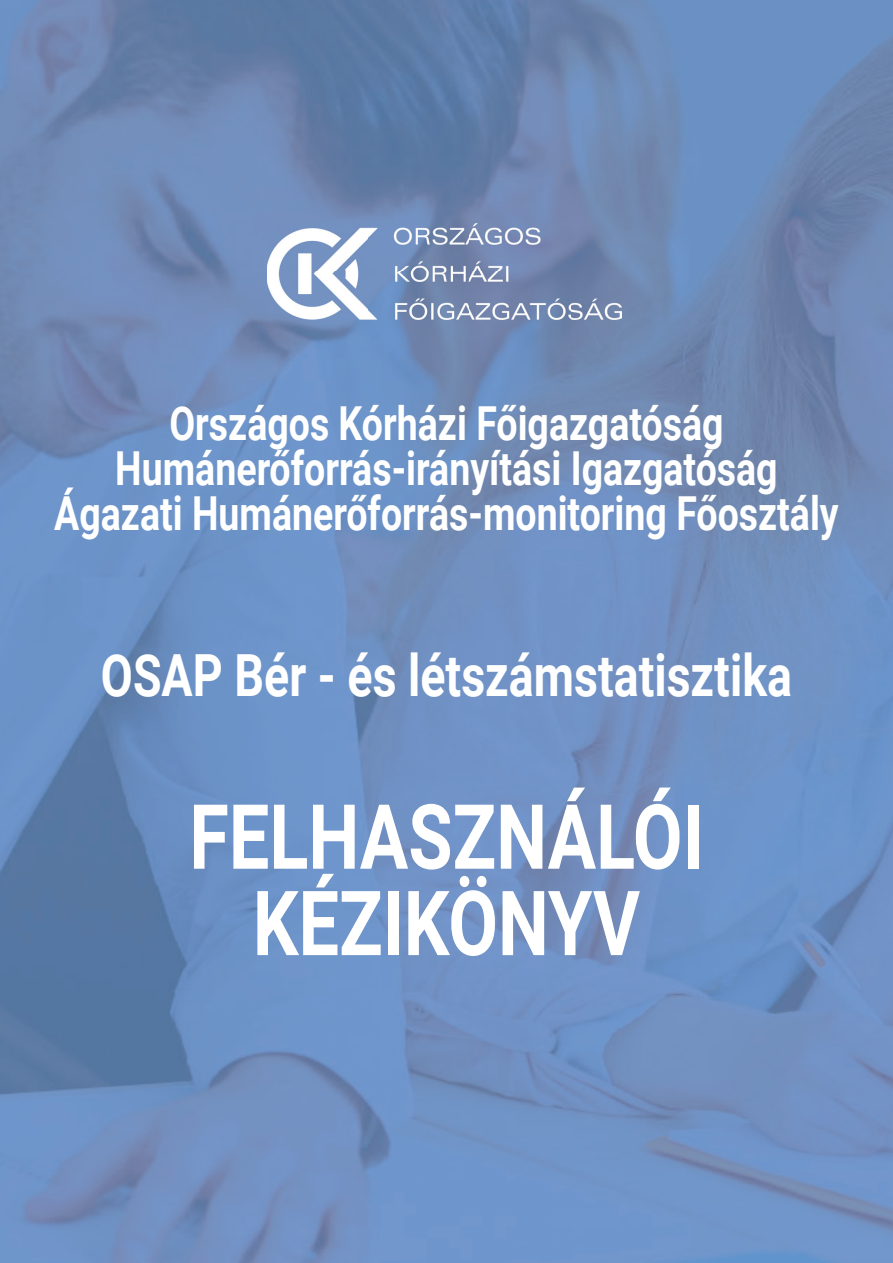
<style>
.page{position:relative;width:893px;height:1263px;background:#fff}
.page>*{position:absolute;margin:0;border:0;box-sizing:border-box;transform-origin:0 0}
.t1{font:700 90px/86.4px "Roboto";color:#fff;text-align:center;scale:.8 1}
.t2{font:700 58.2px "Roboto";color:#fff;scale:.8 1}
.t3{font:700 46.8px/45px "Roboto";color:#fff;text-align:center;scale:.8 1}
</style>
<div class="page">
<img style="left:0;top:0;width:893px;height:1263px">
<img style="left:267px;top:223px;width:354px;height:96px">
<p class="t3" style="left:54px;top:399px;width:982px">Országos Kórházi Főigazgatóság<br>Humánerőforrás-irányítási Igazgatóság<br>Ágazati Humánerőforrás-monitoring Főosztály</p>
<p class="t2" style="left:101px;top:634px;width:865px">OSAP Bér - és létszámstatisztika</p>
<h1 class="t1" style="left:189px;top:790px;width:644px">FELHASZNÁLÓI<br>KÉZIKÖNYV</h1>
</div>
